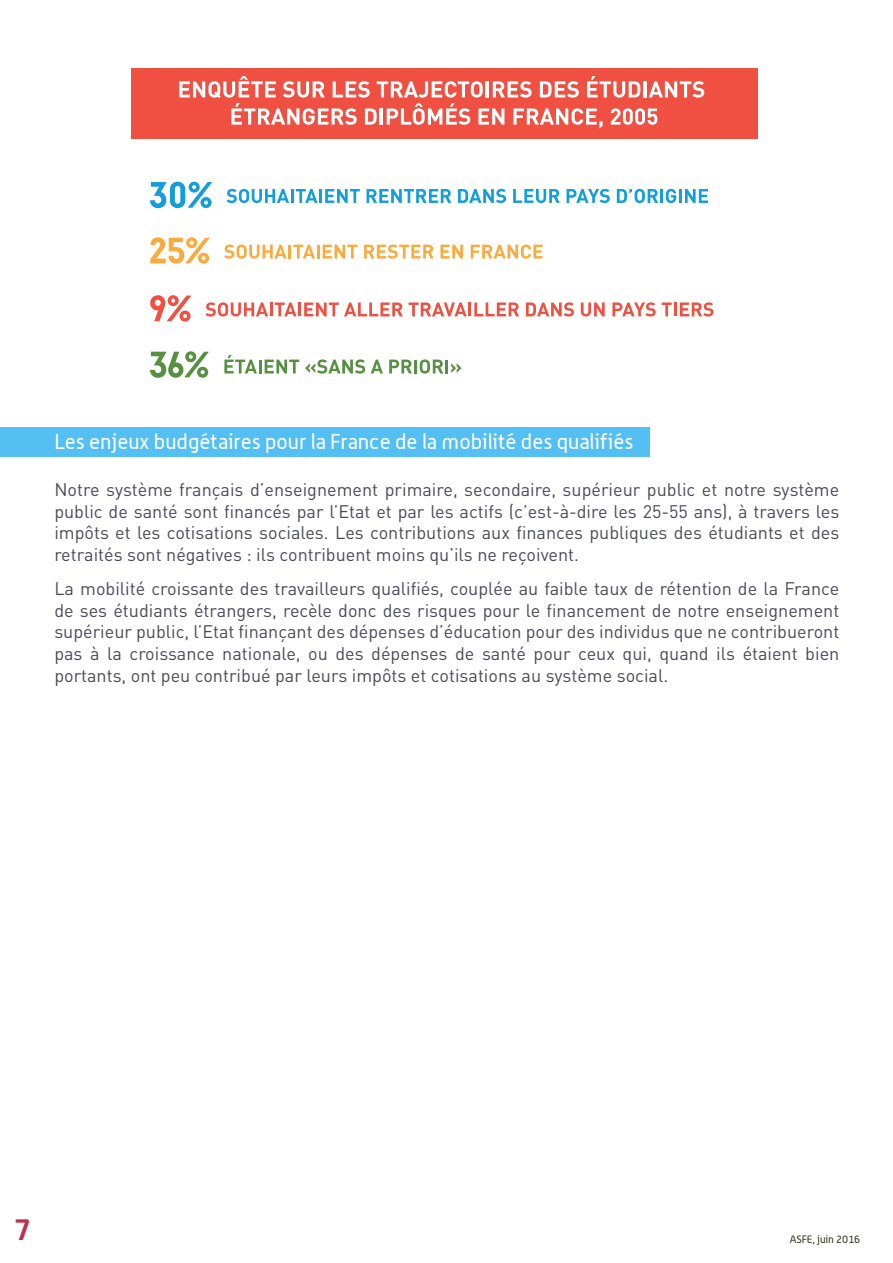
<style>
.page{position:relative;width:893px;height:1263px;background:#fff}
.page>*{position:absolute;margin:0;border:0;box-sizing:border-box;transform-origin:0 0}
.t1{font:700 30px "Alwyn";color:#be2f4d}
.t2{font:21px "Alwyn";color:#fff}
.t3{font:18px/21.6px "DIN";color:#4a4a57;text-align:justify}
.t4{font:10.5px "Alwyn";color:#343011}
</style>
<div class="page">
<div style="left:0;top:427px;width:649px;height:30px;background:#54bff2"></div>
<div style="left:131px;top:68px;width:626px;height:71px;background:#ef5042"></div>
<svg style="left:179px;top:76px;width:525px;height:52px"></svg>
<svg style="left:227px;top:189px;width:62px;height:14px"></svg>
<hr style="left:291px;top:189px;width:3px;height:14px;background:#119eda">
<svg style="left:296px;top:189px;width:21px;height:14px"></svg>
<hr style="left:319px;top:189px;width:3px;height:14px;background:#119eda">
<svg style="left:325px;top:189px;width:35px;height:14px"></svg>
<svg style="left:367px;top:189px;width:84px;height:14px"></svg>
<svg style="left:458px;top:189px;width:48px;height:14px"></svg>
<svg style="left:513px;top:189px;width:47px;height:14px"></svg>
<svg style="left:567px;top:189px;width:43px;height:14px"></svg>
<svg style="left:617px;top:189px;width:41px;height:14px"></svg>
<hr style="left:660px;top:189px;width:3px;height:14px;background:#119eda">
<svg style="left:666px;top:189px;width:10px;height:14px"></svg>
<hr style="left:679px;top:189px;width:3px;height:14px;background:#119eda">
<svg style="left:685px;top:189px;width:23px;height:14px"></svg>
<svg style="left:150px;top:182px;width:62px;height:26px"></svg>
<svg style="left:224px;top:244px;width:63px;height:15px"></svg>
<hr style="left:288px;top:245px;width:3px;height:14px;background:#faaa3e">
<svg style="left:293px;top:245px;width:64px;height:14px"></svg>
<svg style="left:364px;top:244px;width:70px;height:15px"></svg>
<svg style="left:440px;top:245px;width:23px;height:14px"></svg>
<svg style="left:471px;top:244px;width:72px;height:15px"></svg>
<svg style="left:150px;top:237px;width:60px;height:27px"></svg>
<svg style="left:206px;top:302px;width:62px;height:14px"></svg>
<hr style="left:270px;top:302px;width:3px;height:14px;background:#ef5042">
<svg style="left:275px;top:302px;width:21px;height:14px"></svg>
<hr style="left:298px;top:302px;width:3px;height:14px;background:#ef5042">
<svg style="left:304px;top:302px;width:99px;height:14px"></svg>
<svg style="left:409px;top:302px;width:58px;height:14px"></svg>
<hr style="left:468px;top:302px;width:3px;height:14px;background:#ef5042">
<svg style="left:474px;top:302px;width:45px;height:14px"></svg>
<svg style="left:526px;top:302px;width:48px;height:14px"></svg>
<svg style="left:581px;top:302px;width:24px;height:14px"></svg>
<svg style="left:612px;top:302px;width:44px;height:14px"></svg>
<svg style="left:662px;top:302px;width:10px;height:14px"></svg>
<hr style="left:674px;top:302px;width:3px;height:14px;background:#ef5042">
<svg style="left:680px;top:302px;width:33px;height:14px"></svg>
<svg style="left:150px;top:295px;width:41px;height:27px"></svg>
<svg style="left:224px;top:355px;width:75px;height:18px"></svg>
<svg style="left:305px;top:359px;width:60px;height:15px"></svg>
<svg style="left:371px;top:360px;width:12px;height:13px"></svg>
<svg style="left:389px;top:359px;width:72px;height:15px"></svg>
<svg style="left:150px;top:351px;width:59px;height:27px"></svg>
<p class="t2" style="left:54px;top:429px;width:581px">Les enjeux budgétaires pour la France de la mobilité des qualifiés</p>
<p class="t3" style="left:54px;top:478px;width:786px">Notre système français d’enseignement primaire, secondaire, supérieur public et notre système public de santé sont financés par l’Etat et par les actifs (c’est-à-dire les 25-55 ans), à travers les impôts et les cotisations sociales. Les contributions aux finances publiques des étudiants et des retraités sont négatives : ils contribuent moins qu’ils ne reçoivent.</p>
<p class="t3" style="left:54px;top:577px;width:786px">La mobilité croissante des travailleurs qualifiés, couplée au faible taux de rétention de la France de ses étudiants étrangers, recèle donc des risques pour le financement de notre enseignement supérieur public, l’Etat finançant des dépenses d’éducation pour des individus que ne contribueront pas à la croissance nationale, ou des dépenses de santé pour ceux qui, quand ils étaient bien portants, ont peu contribué par leurs impôts et cotisations au système social.</p>
<p class="t1" style="left:14px;top:1210px;width:19px">7</p>
<p class="t4" style="left:790px;top:1233px;width:72px">ASFE, juin 2016</p>
</div>
